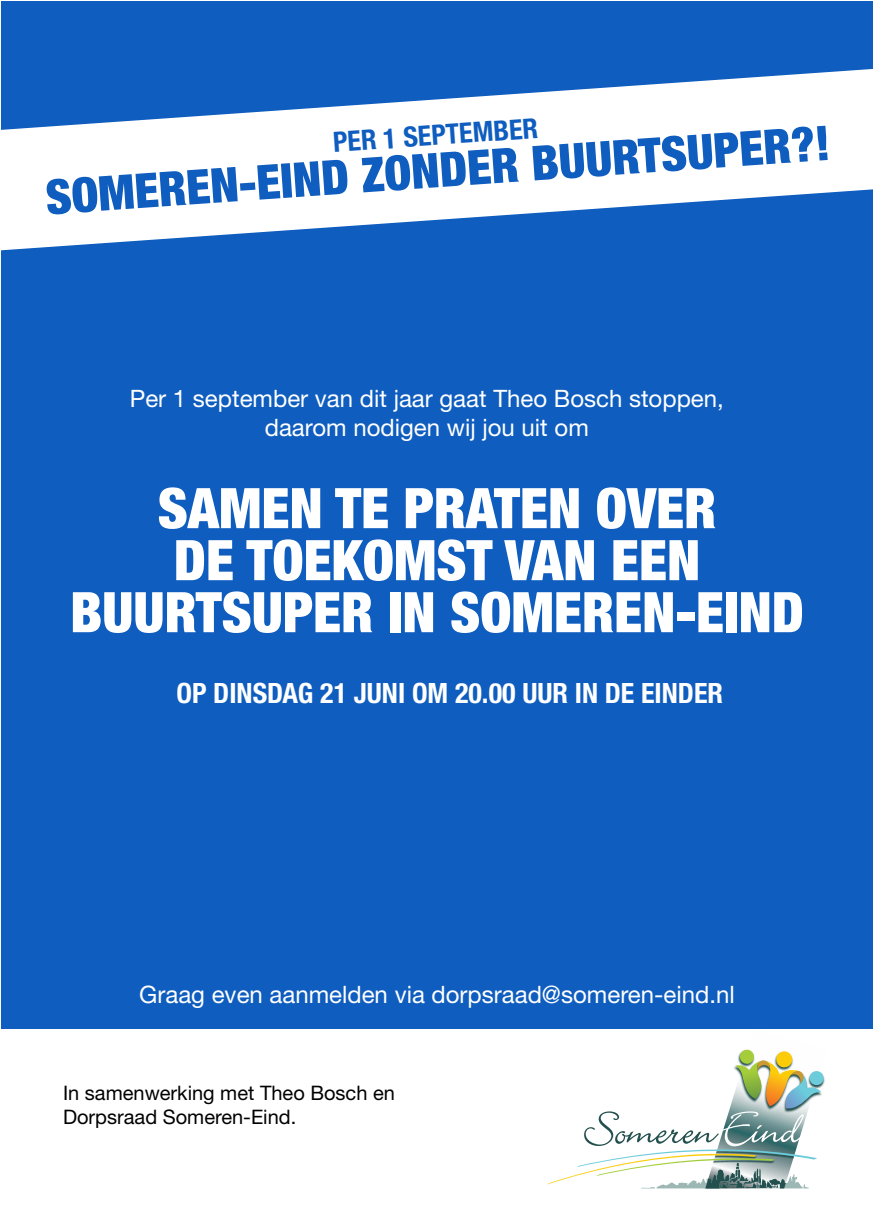
<style>
.page{position:relative;width:874px;height:1225px;background:#fff}
.page>*{position:absolute;margin:0;border:0;box-sizing:border-box;transform-origin:0 0}
.t1{font:900 condensed 56px "Helvetica Neue LT Std";color:#fff}
.t2{font:900 condensed 48px "Helvetica Neue LT Std";color:#0e5dbf}
.t3{font:700 condensed 28px "Helvetica Neue LT Std";color:#fff}
.t4{font:700 condensed 28px "Helvetica Neue LT Std";color:#0e5dbf}
.t5{font:24px/28.8px "Helvetica Neue LT Std";color:#fff;text-align:center}
.t6{font:20px/24px "Helvetica Neue LT Std";color:#000}
</style>
<div class="page">
<div style="left:1px;top:1px;width:871px;height:1027px;background:#0e5dbf"></div>
<svg style="left:1px;top:69px;width:872px;height:181px;fill:#fff"></svg>
<svg style="left:546px;top:1028px;width:280px;height:160px"></svg>
<p class="t4" style="left:332px;top:125px;width:207px;rotate:-4deg">PER 1 SEPTEMBER</p>
<p class="t2" style="left:44px;top:168px;width:787px;rotate:-4deg">SOMEREN-EIND ZONDER BUURTSUPER?!</p>
<p class="t5" style="left:130px;top:384px;width:595px">Per 1 september van dit jaar gaat Theo Bosch stoppen, daarom nodigen wij jou uit om</p>
<p class="t1" style="left:158px;top:474px;width:559px">SAMEN TE PRATEN OVER</p>
<p class="t1" style="left:174px;top:526px;width:527px">DE TOEKOMST VAN EEN</p>
<p class="t1" style="left:70px;top:578px;width:735px">BUURTSUPER IN SOMEREN-EIND</p>
<p class="t3" style="left:176px;top:676px;width:548px">OP DINSDAG 21 JUNI OM 20.00 UUR IN DE EINDER</p>
<p class="t5" style="left:139px;top:979px;width:596px">Graag even aanmelden via dorpsraad@someren-eind.nl</p>
<p class="t6" style="left:63px;top:1081px;width:333px">In samenwerking met Theo Bosch en<br>Dorpsraad Someren-Eind.</p>
</div>
